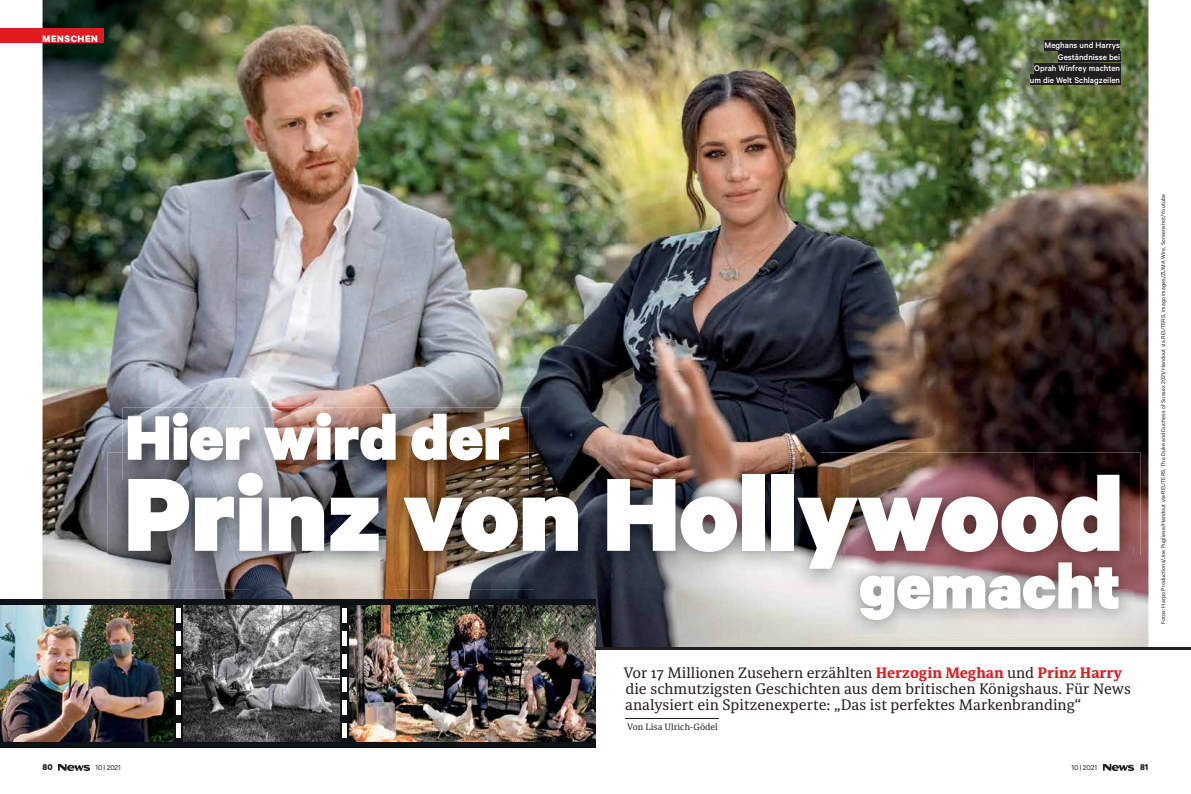
<style>
.page{position:relative;width:1191px;height:794px;background:#fff}
.page>*{position:absolute;margin:0;border:0;box-sizing:border-box;transform-origin:0 0}
.t1{font:900 117px "Calibre";color:#fff}
.t2{font:900 70.8px "Calibre";color:#fff}
.t3{font:15px/16px "Sindelar Regular A";color:#231f20}
.t4{font:700 10.5px "Calibre";letter-spacing:.06em;color:#fff}
.t5{font:700 9.5px "Calibre";color:#231f20}
.t6{font:500 9.2px/11.5px "Calibre";color:#fff;text-align:right}
.t7{font:9px "Sindelar Regular A";color:#231f20}
.t8{font:8px "Calibre";color:#231f20}
.t9{font:6.2px "Calibre";letter-spacing:.015em;color:#231f20}
.s1{font-family:"Sindelar";font-weight:700;color:#e11b22}
</style>
<div class="page">
<img style="left:43px;top:0;width:1105px;height:648px">
<img style="left:348px;top:604px;width:247px;height:138px">
<img style="left:0;top:604px;width:174px;height:138px">
<img style="left:182px;top:604px;width:158px;height:138px">
<img style="left:1103px;top:764px;width:30px;height:6px">
<img style="left:59px;top:764px;width:30px;height:6px">
<div style="left:0;top:599px;width:595px;height:5px;background:#0e1116"></div>
<hr style="left:595px;top:648px;width:596px;height:2px;background:#231f20">
<div style="left:0;top:742px;width:595px;height:5px;background:#0e1116"></div>
<hr style="left:625px;top:718px;width:93px;height:1px;background:#231f20">
<img style="left:123px;top:407px;width:406px;height:73px">
<img style="left:128px;top:412px;width:381px;height:40px">
<img style="left:845px;top:556px;width:288px;height:80px">
<img style="left:860px;top:590px;width:258px;height:30px">
<div style="left:0;top:28px;width:104px;height:15px;background:#e11b22"></div>
<svg style="left:174px;top:604px;width:8px;height:138px"></svg>
<hr style="left:176px;top:608px;width:4px;height:15px;background:#fff">
<hr style="left:176px;top:631px;width:4px;height:15px;background:#fff">
<hr style="left:176px;top:654px;width:4px;height:14px;background:#fff">
<hr style="left:176px;top:677px;width:4px;height:14px;background:#fff">
<hr style="left:176px;top:700px;width:4px;height:14px;background:#fff">
<hr style="left:176px;top:723px;width:4px;height:14px;background:#fff">
<svg style="left:340px;top:604px;width:8px;height:138px"></svg>
<hr style="left:342px;top:608px;width:4px;height:15px;background:#fff">
<hr style="left:342px;top:631px;width:4px;height:15px;background:#fff">
<hr style="left:342px;top:654px;width:4px;height:14px;background:#fff">
<hr style="left:342px;top:677px;width:4px;height:14px;background:#fff">
<hr style="left:342px;top:700px;width:4px;height:14px;background:#fff">
<hr style="left:342px;top:723px;width:4px;height:14px;background:#fff">
<img style="left:107px;top:452px;width:143px;height:138px">
<img style="left:249px;top:480px;width:143px;height:110px">
<img style="left:392px;top:452px;width:427px;height:138px">
<img style="left:819px;top:452px;width:321px;height:104px">
<img style="left:819px;top:555px;width:26px;height:35px">
<img style="left:1133px;top:555px;width:7px;height:35px">
<img style="left:128px;top:452px;width:381px;height:8px">
<img style="left:860px;top:562px;width:258px;height:28px">
<div style="left:1044px;top:40px;width:76px;height:11px;background:#231f20"></div>
<div style="left:1057px;top:52px;width:63px;height:10px;background:#231f20"></div>
<div style="left:1034px;top:63px;width:86px;height:11px;background:#231f20"></div>
<div style="left:1029px;top:75px;width:91px;height:10px;background:#231f20"></div>
<p class="t4" style="left:43px;top:32px;width:57px">MENSCHEN</p>
<p class="t6" style="left:1029px;top:39px;width:92px">Meghans und Harrys<br>Geständnisse bei<br>Oprah Winfrey machten um die Welt Schlagzeilen</p>
<h2 class="t2" style="left:125px;top:393px;width:386px">Hier wird der</h2>
<h1 class="t1" style="left:124px;top:441px;width:1000px">Prinz von Hollywood</h1>
<h2 class="t2" style="left:859px;top:542px;width:262px">gemacht</h2>
<p class="t9" style="left:1159px;top:624px;width:431px;rotate:-90deg">Fotos: Harpo Productions/Joe Pugliese/Handout via REUTERS, The Duke and Duchess of Sussex 2021/Handout via REUTERS, imago images/ZUMA Wire, Screenshot/Youtube</p>
<p class="t3" style="left:623px;top:666px;width:509px">Vor 17 Millionen Zusehern erzählten <span class="s1">Herzogin Meghan</span> und <span class="s1">Prinz Harry </span>die schmutzigsten Geschichten aus dem britischen Königshaus. Für News analysiert ein Spitzenexperte: „Das ist perfektes Markenbranding“</p>
<p class="t7" style="left:627px;top:721px;width:92px">Von Lisa Ulrich-Gödel</p>
<p class="t5" style="left:43px;top:761px;width:12px">80</p>
<p class="t8" style="left:95px;top:763px;width:27px">10 | 2021</p>
<p class="t8" style="left:1071px;top:763px;width:27px">10 | 2021</p>
<p class="t5" style="left:1140px;top:761px;width:10px">81</p>
</div>
